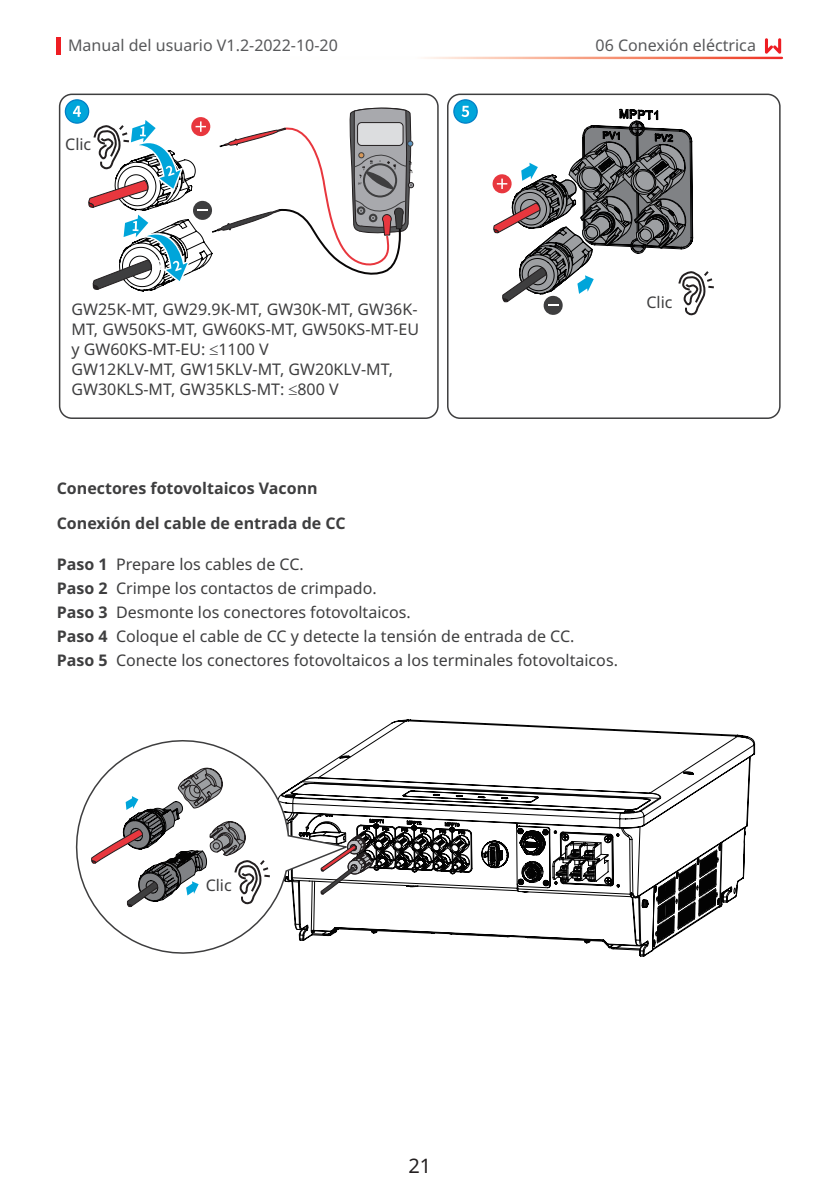
<style>
.page{position:relative;width:840px;height:1191px;background:#fff}
.page>*{position:absolute;margin:0;border:0;box-sizing:border-box;transform-origin:0 0}
.t1{font:20px "Noto Sans";color:#231f20}
.t2{font:16px/20px "Noto Sans";color:#3e3e3f;text-align:justify}
.t3{font:700 16px "Noto Sans";color:#3e3e3f}
.t4{font:16px "Noto Sans";color:#57585a}
.s1{font-weight:700}
</style>
<div class="page">
<hr style="left:57px;top:37px;width:4px;height:18px;background:#ee1d23">
<svg style="left:765px;top:38px;width:15px;height:16px"></svg>
<svg style="left:58px;top:93px;width:723px;height:326px"></svg>
<div style="left:65px;top:100px;width:24px;height:23px;background:#00a5da;border-radius:50%"></div>
<div style="left:65px;top:99px;width:24px;height:25px;border:1px solid #007ec5;border-radius:50%"></div>
<svg style="left:73px;top:106px;width:8px;height:11px"></svg>
<div style="left:453px;top:100px;width:24px;height:23px;background:#00a5da;border-radius:50%"></div>
<div style="left:453px;top:99px;width:24px;height:25px;border:1px solid #007ec5;border-radius:50%"></div>
<svg style="left:461px;top:106px;width:8px;height:11px"></svg>
<svg style="left:92px;top:123px;width:623px;height:227px"></svg>
<div style="left:407px;top:182px;width:7px;height:6px;border:1px solid #231f20;border-radius:50%"></div>
<svg style="left:491px;top:109px;width:202px;height:207px"></svg>
<svg style="left:87px;top:105px;width:326px;height:187px"></svg>
<svg style="left:351px;top:719px;width:403px;height:34px"></svg>
<svg style="left:351px;top:753px;width:403px;height:92px"></svg>
<svg style="left:721px;top:828px;width:24px;height:79px"></svg>
<svg style="left:351px;top:783px;width:370px;height:167px"></svg>
<svg style="left:75px;top:740px;width:276px;height:214px"></svg>
<svg style="left:91px;top:755px;width:181px;height:183px"></svg>
<p class="t4" style="left:68px;top:34px;width:271px">Manual del usuario V1.2-2022-10-20</p>
<p class="t2" style="left:65px;top:134px;width:28px">Clic</p>
<p class="t2" style="left:71px;top:300px;width:349px">GW25K-MT, GW29.9K-MT, GW30K-MT, GW36K-MT, GW50KS-MT, GW60KS-MT, GW50KS-MT-EU y GW60KS-MT-EU: ≤1100 V</p>
<p class="t2" style="left:71px;top:360px;width:323px">GW12KLV-MT, GW15KLV-MT, GW20KLV-MT,<br>GW30KLS-MT, GW35KLS-MT: ≤800 V</p>
<p class="t3" style="left:57px;top:476px;width:262px">Conectores fotovoltaicos Vaconn</p>
<p class="t3" style="left:57px;top:512px;width:290px">Conexión del cable de entrada de CC</p>
<p class="t4" style="left:595px;top:34px;width:162px">06 Conexión eléctrica</p>
<p class="t2" style="left:646px;top:292px;width:28px">Clic</p>
<p class="t2" style="left:57px;top:554px;width:248px"><span class="s1">Paso 1</span> Prepare los cables de CC.</p>
<p class="t2" style="left:57px;top:578px;width:321px"><span class="s1">Paso 2</span> Crimpe los contactos de crimpado.</p>
<p class="t2" style="left:57px;top:602px;width:355px"><span class="s1">Paso 3</span> Desmonte los conectores fotovoltaicos.</p>
<p class="t2" style="left:57px;top:626px;width:519px"><span class="s1">Paso 4</span> Coloque el cable de CC y detecte la tensión de entrada de CC.</p>
<p class="t2" style="left:57px;top:650px;width:562px"><span class="s1">Paso 5</span> Conecte los conectores fotovoltaicos a los terminales fotovoltaicos.</p>
<p class="t2" style="left:206px;top:875px;width:28px">Clic</p>
<p class="t1" style="left:408px;top:1151px;width:24px">21</p>
</div>
